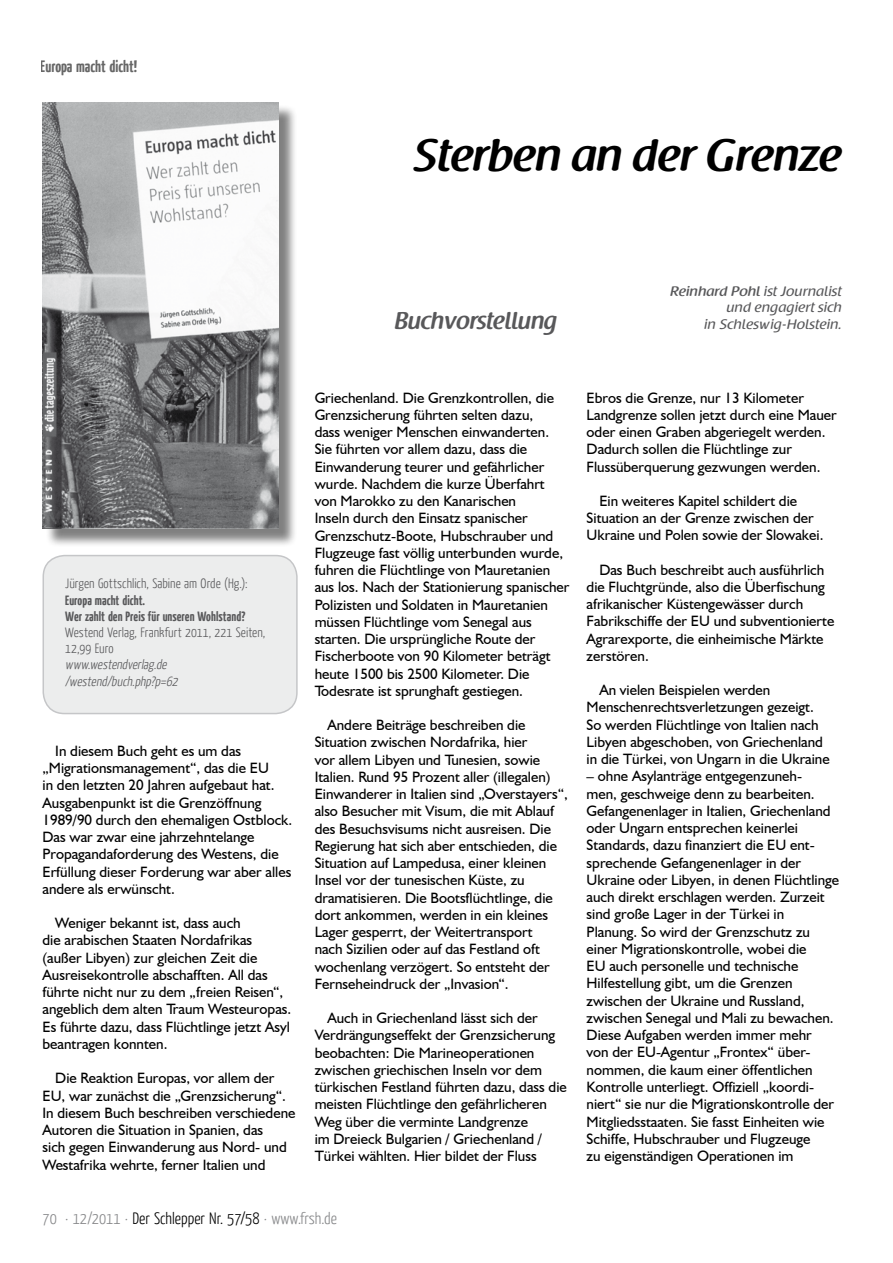
<style>
.page{position:relative;width:893px;height:1263px;background:#fff}
.page>*{position:absolute;margin:0;border:0;box-sizing:border-box;transform-origin:0 0}
.t1{font:600 45px "Raspoutine";color:#000}
.t2{font:600 24px "Raspoutine";color:#58585a}
.t3{font:300 16.5px "Yanone Kaffeesatz";color:#87888a}
.t4{font:700 16.5px "Yanone Kaffeesatz";color:#000}
.t5{font:15px/17.2px "Humanist 521 BT";color:#000}
.t6{font:13.65px/16.5px "Raspoutine Classic";color:#58585a;text-align:right;scale:1.09 1}
.t7{font:300 13.5px/16.2px "Yanone Kaffeesatz";color:#58585a}
.t8{font:700 13.5px/16.2px "Yanone Kaffeesatz";letter-spacing:.005em;color:#58585a}
.t9{font:italic 300 13.5px/16.2px "Yanone Kaffeesatz";color:#58585a}
.s1{font-family:"Raspoutine";font-weight:500}
.s2{color:#000}
</style>
<div class="page">
<div style="left:43px;top:556px;width:254px;height:157px;background:#eceded;border-radius:21px"></div>
<div style="left:43px;top:555px;width:255px;height:159px;border:2px solid #c5c6c8;border-radius:21px"></div>
<div style="left:45px;top:105px;width:252px;height:442px;background:#000;opacity:.5"></div>
<img style="left:43px;top:102px;width:236px;height:427px">
<p class="t4" style="left:41px;top:55px;width:98px">Europa macht dicht!</p>
<h1 class="t1" style="left:413px;top:130px;width:430px">Sterben an der Grenze</h1>
<h2 class="t2" style="left:395px;top:308px;width:164px">Buchvorstellung</h2>
<p class="t6" style="left:670px;top:283px;width:159px"><span class="s1">Reinhard Pohl</span> ist Journalist und engagiert sich<br>in Schleswig-Holstein.</p>
<p class="t7" style="left:65px;top:575px;width:184px">Jürgen Gottschlich, Sabine am Orde (Hg.):</p>
<p class="t8" style="left:65px;top:591px;width:182px">Europa macht dicht.<br>Wer zahlt den Preis für unseren Wohlstand?</p>
<p class="t7" style="left:65px;top:624px;width:201px">Westend Verlag, Frankfurt 2011, 221 Seiten,<br>12,99 Euro</p>
<p class="t9" style="left:65px;top:656px;width:117px">www.westendverlag.de /westend/buch.php?p=62</p>
<p class="t5" style="left:43px;top:742px;width:251px;text-indent:13px">In diesem Buch geht es um das „Migrationsmanagement“, das die EU<br>in den letzten 20 Jahren aufgebaut hat.<br>Ausgabenpunkt ist die Grenzöffnung 1989/90 durch den ehemaligen Ostblock.<br>Das war zwar eine jahrzehntelange Propagandaforderung des Westens, die Erfüllung dieser Forderung war aber alles andere als erwünscht.</p>
<p class="t5" style="left:43px;top:914px;width:250px;text-indent:13px">Weniger bekannt ist, dass auch<br>die arabischen Staaten Nordafrikas (außer Libyen) zur gleichen Zeit die Ausreisekontrolle abschafften. All das führte nicht nur zu dem „freien Reisen“, angeblich dem alten Traum Westeuropas.<br>Es führte dazu, dass Flüchtlinge jetzt Asyl beantragen konnten.</p>
<p class="t5" style="left:43px;top:1069px;width:254px;text-indent:13px">Die Reaktion Europas, vor allem der EU, war zunächst die „Grenzsicherung“.<br>In diesem Buch beschreiben verschiedene Autoren die Situation in Spanien, das<br>sich gegen Einwanderung aus Nord- und Westafrika wehrte, ferner Italien und</p>
<p class="t5" style="left:315px;top:389px;width:256px">Griechenland. Die Grenzkontrollen, die Grenzsicherung führten selten dazu,<br>dass weniger Menschen einwanderten.<br>Sie führten vor allem dazu, dass die Einwanderung teurer und gefährlicher wurde. Nachdem die kurze Überfahrt von Marokko zu den Kanarischen<br>Inseln durch den Einsatz spanischer Grenzschutz-Boote, Hubschrauber und Flugzeuge fast völlig unterbunden wurde, fuhren die Flüchtlinge von Mauretanien aus los. Nach der Stationierung spanischer Polizisten und Soldaten in Mauretanien müssen Flüchtlinge vom Senegal aus starten. Die ursprüngliche Route der Fischerboote von 90 Kilometer beträgt heute 1500 bis 2500 Kilometer. Die Todesrate ist sprunghaft gestiegen.</p>
<p class="t5" style="left:315px;top:716px;width:255px;text-indent:13px">Andere Beiträge beschreiben die Situation zwischen Nordafrika, hier<br>vor allem Libyen und Tunesien, sowie Italien. Rund 95 Prozent aller (illegalen)<br>Einwanderer in Italien sind „Overstayers“, also Besucher mit Visum, die mit Ablauf des Besuchsvisums nicht ausreisen. Die Regierung hat sich aber entschieden, die Situation auf Lampedusa, einer kleinen Insel vor der tunesischen Küste, zu dramatisieren. Die Bootsflüchtlinge, die dort ankommen, werden in ein kleines Lager gesperrt, der Weitertransport<br>nach Sizilien oder auf das Festland oft wochenlang verzögert. So entsteht der Fernseheindruck der „Invasion“.</p>
<p class="t5" style="left:315px;top:1009px;width:254px;text-indent:13px">Auch in Griechenland lässt sich der Verdrängungseffekt der Grenzsicherung beobachten: Die Marineoperationen zwischen griechischen Inseln vor dem türkischen Festland führten dazu, dass die meisten Flüchtlinge den gefährlicheren Weg über die verminte Landgrenze<br>im Dreieck Bulgarien / Griechenland / Türkei wählten. Hier bildet der Fluss</p>
<p class="t5" style="left:587px;top:389px;width:252px">Ebros die Grenze, nur 13 Kilometer Landgrenze sollen jetzt durch eine Mauer oder einen Graben abgeriegelt werden.<br>Dadurch sollen die Flüchtlinge zur Flussüberquerung gezwungen werden.</p>
<p class="t5" style="left:587px;top:492px;width:238px;text-indent:13px">Ein weiteres Kapitel schildert die<br>Situation an der Grenze zwischen der<br>Ukraine und Polen sowie der Slowakei.</p>
<p class="t5" style="left:587px;top:561px;width:249px;text-indent:13px">Das Buch beschreibt auch ausführlich die Fluchtgründe, also die Überfischung afrikanischer Küstengewässer durch Fabrikschiffe der EU und subventionierte Agrarexporte, die einheimische Märkte zerstören.</p>
<p class="t5" style="left:587px;top:681px;width:245px;text-indent:13px">An vielen Beispielen werden Menschenrechtsverletzungen gezeigt.<br>So werden Flüchtlinge von Italien nach Libyen abgeschoben, von Griechenland in die Türkei, von Ungarn in die Ukraine</p>
<p class="t5" style="left:587px;top:767px;width:254px">– ohne Asylanträge entgegenzuneh-<br>men, geschweige denn zu bearbeiten.<br>Gefangenenlager in Italien, Griechenland oder Ungarn entsprechen keinerlei Standards, dazu finanziert die EU ent&shy;sprechende Gefangenenlager in der Ukraine oder Libyen, in denen Flüchtlinge auch direkt erschlagen werden. Zurzeit sind große Lager in der Türkei in<br>Planung. So wird der Grenzschutz zu einer Migrationskontrolle, wobei die<br>EU auch personelle und technische Hilfestellung gibt, um die Grenzen zwischen der Ukraine und Russland, zwischen Senegal und Mali zu bewachen.<br>Diese Aufgaben werden immer mehr<br>von der EU-Agentur „Frontex“ über&shy;nommen, die kaum einer öffentlichen Kontrolle unterliegt. Offiziell „koordi&shy;niert“ sie nur die Migrationskontrolle der Mitgliedsstaaten. Sie fasst Einheiten wie Schiffe, Hubschrauber und Flugzeuge<br>zu eigenständigen Operationen im</p>
<p class="t3" style="left:43px;top:1208px;width:296px">70 · 12/2011 · <span class="s2">Der Schlepper Nr. 57/58</span> · www.frsh.de</p>
</div>
